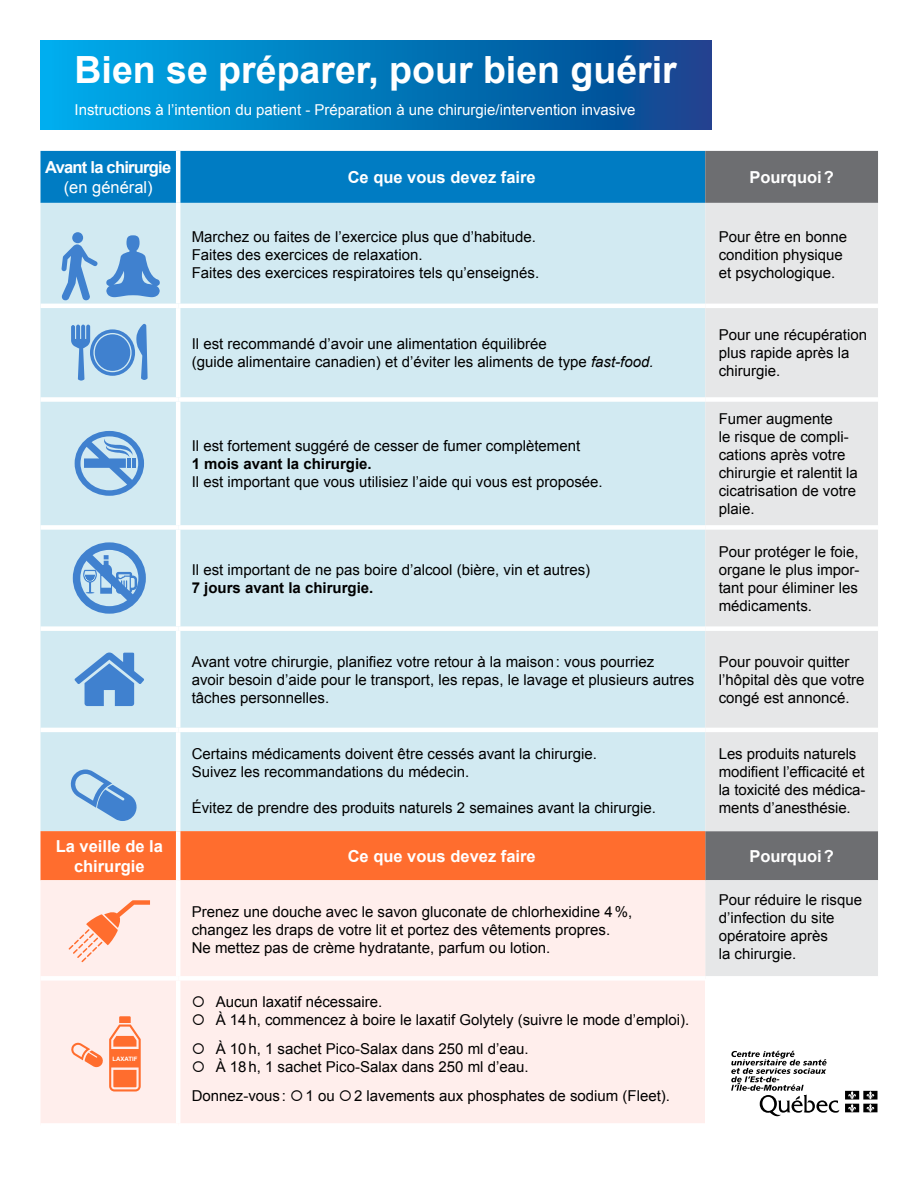
<style>
.page{position:relative;width:918px;height:1188px;background:#fff}
.page>*{position:absolute;margin:0;border:0;box-sizing:border-box;transform-origin:0 0}
.t1{font:700 37.5px "Arial";color:#fff}
.t2{font:700 16.5px/19.8px "Arial";color:#fff;text-align:center}
.t3{font:700 16.5px "Arial";letter-spacing:-.045em;color:#fff}
.t4{font:16.5px "Arial";color:#fff}
.t5{font:15px/18px "Arial";color:#000}
.t6{font:15px "Arial";color:#fff}
.t7{font:700 15px "Arial";color:#000}
.t8{font:700 6px "Arial";color:#fff}
.s1{font-style:italic}
</style>
<div class="page">
<div style="left:40px;top:151px;width:665px;height:52px;background:#007cc3"></div>
<div style="left:705px;top:151px;width:173px;height:52px;background:#6d6e71"></div>
<div style="left:40px;top:203px;width:665px;height:628px;background:#d2eaf2"></div>
<div style="left:705px;top:203px;width:173px;height:773px;background:#e6e7e8"></div>
<div style="left:40px;top:831px;width:665px;height:49px;background:#ff6d2e"></div>
<div style="left:40px;top:880px;width:665px;height:243px;background:#ffeeec"></div>
<hr style="left:176px;top:151px;width:4px;height:52px;background:#fff">
<hr style="left:176px;top:203px;width:4px;height:101px;background:#fff">
<hr style="left:176px;top:308px;width:4px;height:89px;background:#fff">
<hr style="left:176px;top:402px;width:4px;height:123px;background:#fff">
<hr style="left:176px;top:530px;width:4px;height:96px;background:#fff">
<hr style="left:176px;top:631px;width:4px;height:97px;background:#fff">
<hr style="left:176px;top:732px;width:4px;height:99px;background:#fff">
<hr style="left:40px;top:304px;width:138px;height:4px;background:#fff">
<hr style="left:178px;top:304px;width:527px;height:4px;background:#fff">
<hr style="left:705px;top:304px;width:173px;height:4px;background:#fff">
<div style="left:40px;top:397px;width:138px;height:5px;background:#fff"></div>
<div style="left:178px;top:397px;width:527px;height:5px;background:#fff"></div>
<div style="left:705px;top:397px;width:173px;height:5px;background:#fff"></div>
<div style="left:40px;top:525px;width:138px;height:5px;background:#fff"></div>
<div style="left:178px;top:525px;width:527px;height:5px;background:#fff"></div>
<div style="left:705px;top:525px;width:173px;height:5px;background:#fff"></div>
<hr style="left:176px;top:831px;width:4px;height:49px;background:#fff">
<hr style="left:176px;top:880px;width:4px;height:96px;background:#fff">
<hr style="left:176px;top:981px;width:4px;height:142px;background:#fff">
<div style="left:40px;top:976px;width:138px;height:5px;background:#fff"></div>
<div style="left:178px;top:976px;width:527px;height:5px;background:#fff"></div>
<div style="left:40px;top:626px;width:138px;height:5px;background:#fff"></div>
<div style="left:178px;top:626px;width:527px;height:5px;background:#fff"></div>
<div style="left:705px;top:626px;width:173px;height:5px;background:#fff"></div>
<hr style="left:40px;top:728px;width:138px;height:4px;background:#fff">
<hr style="left:178px;top:728px;width:527px;height:4px;background:#fff">
<hr style="left:705px;top:728px;width:173px;height:4px;background:#fff">
<svg style="left:71px;top:324px;width:77px;height:57px;background:#81b0de"></svg>
<svg style="left:75px;top:431px;width:69px;height:65px;background:#91bbe2"></svg>
<div style="left:73px;top:542px;width:73px;height:72px;border:8px solid #4081cf;border-radius:50%"></div>
<svg style="left:77px;top:546px;width:66px;height:64px;background:#87b4e0"></svg>
<svg style="left:75px;top:653px;width:69px;height:53px;background:#7babdd"></svg>
<svg style="left:69px;top:900px;width:81px;height:62px;background:#ffd6c8"></svg>
<svg style="left:40px;top:40px;width:672px;height:90px;background:#0278bb"></svg>
<svg style="left:106px;top:235px;width:54px;height:62px;background:#83b1df"></svg>
<svg style="left:62px;top:232px;width:36px;height:68px;background:#94bee3"></svg>
<svg style="left:731px;top:1051px;width:147px;height:65px"></svg>
<svg style="left:71px;top:770px;width:68px;height:51px;background:#99c1e4"></svg>
<svg style="left:70px;top:1016px;width:71px;height:76px;background:#ffc1aa"></svg>
<svg style="left:205px;top:1007px;width:15px;height:1px"></svg>
<svg style="left:205px;top:1025px;width:15px;height:1px"></svg>
<svg style="left:205px;top:1054px;width:15px;height:1px"></svg>
<svg style="left:205px;top:1072px;width:15px;height:1px"></svg>
<h1 class="t1" style="left:75px;top:45px;width:604px">Bien se préparer, pour bien guérir</h1>
<p class="t6" style="left:75px;top:100px;width:563px">Instructions à l’intention du patient - Préparation à une chirurgie/intervention invasive</p>
<p class="t3" style="left:45px;top:156px;width:128px">Avant la chirurgie</p>
<p class="t4" style="left:64px;top:176px;width:90px">(en général)</p>
<p class="t2" style="left:348px;top:168px;width:189px">Ce que vous devez faire</p>
<p class="t2" style="left:749px;top:168px;width:86px">Pourquoi?</p>
<p class="t5" style="left:192px;top:228px;width:349px">Marchez ou faites de l’exercice plus que d’habitude.<br>Faites des exercices de relaxation.<br>Faites des exercices respiratoires tels qu’enseignés.</p>
<p class="t5" style="left:719px;top:228px;width:130px">Pour être en bonne condition physique et psychologique.</p>
<p class="t5" style="left:192px;top:335px;width:463px">Il est recommandé d’avoir une alimentation équilibrée<br>(guide alimentaire canadien) et d’éviter les aliments de type <span class="s1">fast-food.</span></p>
<p class="t5" style="left:719px;top:326px;width:150px">Pour une récupération plus rapide après la chirurgie.</p>
<p class="t5" style="left:192px;top:437px;width:390px">Il est fortement suggéré de cesser de fumer complètement</p>
<p class="t7" style="left:192px;top:454px;width:182px">1 mois avant la chirurgie.</p>
<p class="t5" style="left:192px;top:473px;width:413px">Il est important que vous utilisiez l’aide qui vous est proposée.</p>
<p class="t5" style="left:192px;top:560px;width:400px">Il est important de ne pas boire d’alcool (bière, vin et autres)</p>
<p class="t7" style="left:192px;top:577px;width:183px">7 jours avant la chirurgie.</p>
<p class="t5" style="left:719px;top:410px;width:141px">Fumer augmente<br>le risque de compli&shy;cations après votre chirurgie et ralentit la cicatrisation de votre plaie.</p>
<p class="t5" style="left:719px;top:542px;width:142px;text-align:justify">Pour protéger le foie, organe le plus impor&shy;tant pour éliminer les médicaments.</p>
<p class="t5" style="left:192px;top:653px;width:504px">Avant votre chirurgie, planifiez votre retour à la maison: vous pourriez<br>avoir besoin d’aide pour le transport, les repas, le lavage et plusieurs autres tâches personnelles.</p>
<p class="t5" style="left:719px;top:653px;width:147px">Pour pouvoir quitter l’hôpital dès que votre congé est annoncé.</p>
<p class="t5" style="left:192px;top:745px;width:407px">Certains médicaments doivent être cessés avant la chirurgie.<br>Suivez les recommandations du médecin.</p>
<p class="t5" style="left:192px;top:799px;width:466px">Évitez de prendre des produits naturels 2 semaines avant la chirurgie.</p>
<p class="t5" style="left:719px;top:745px;width:148px">Les produits naturels modifient l’efficacité et la toxicité des médica&shy;ments d’anesthésie.</p>
<p class="t2" style="left:56px;top:837px;width:109px">La veille de la chirurgie</p>
<p class="t2" style="left:348px;top:847px;width:189px">Ce que vous devez faire</p>
<p class="t2" style="left:749px;top:847px;width:86px">Pourquoi?</p>
<p class="t5" style="left:192px;top:903px;width:442px">Prenez une douche avec le savon gluconate de chlorhexidine 4%, changez les draps de votre lit et portez des vêtements propres.<br>Ne mettez pas de crème hydratante, parfum ou lotion.</p>
<p class="t5" style="left:719px;top:891px;width:145px">Pour réduire le risque d’infection du site opératoire après<br>la chirurgie.</p>
<p class="t5" style="left:192px;top:993px;width:192px">○ Aucun laxatif nécessaire.</p>
<p class="t5" style="left:192px;top:1011px;width:499px">○ À 14h, commencez à boire le laxatif Golytely (suivre le mode d’emploi).</p>
<p class="t5" style="left:192px;top:1040px;width:338px">○ À 10h, 1 sachet Pico-Salax dans 250 ml d’eau.</p>
<p class="t5" style="left:192px;top:1053px;width:480px;line-height:28.8px">○ À 18h, 1 sachet Pico-Salax dans 250 ml d’eau.<br>Donnez-vous : ○1 ou ○2 lavements aux phosphates de sodium (Fleet).</p>
<p class="t8" style="left:113px;top:1054px;width:26px">LAXATIF</p>
</div>
